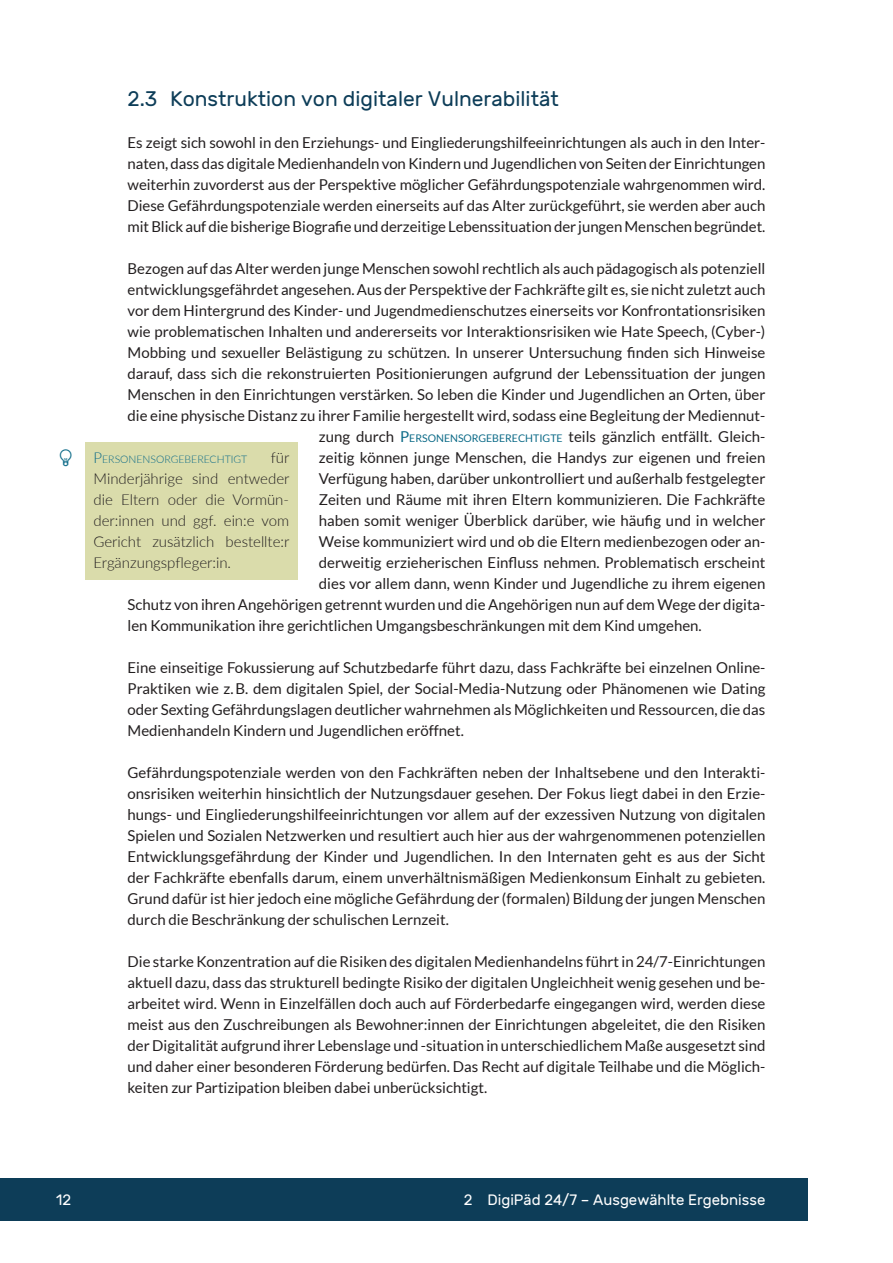
<style>
.page{position:relative;width:893px;height:1263px;background:#fff}
.page>*{position:absolute;margin:0;border:0;box-sizing:border-box;transform-origin:0 0}
.Überschrift_2{font:21px "Rubik";color:#0d3d58}
.t1{font:15px/21px "Lato";color:#231f20;text-align:justify}
.Erklärung{font:300 15px/21px "Lato";color:#231f20;text-align:justify}
.t2{font:15px "Rubik";color:#fff}
.Erklärung-2{font:300 10.5px "Lato";color:#0d6b88}
.s1{color:#0d6b88}
.s2{font-size:10.5px;color:#0d6b88}
.s3{font-size:15px}
</style>
<div class="page">
<div style="left:0;top:1178px;width:808px;height:42px;background:#0d3d58"></div>
<div style="left:85px;top:442px;width:213px;height:137px;background:#dadcab"></div>
<p class="Überschrift_2" style="left:128px;top:87px;width:433px">2.3 Konstruktion von digitaler Vulnerabilität</p>
<p class="t1" style="left:128px;top:132px;width:639px">Es zeigt sich sowohl in den Erziehungs- und Eingliederungshilfeeinrichtungen als auch in den Inter&shy;naten, dass das digitale Medienhandeln von Kindern und Jugendlichen von Seiten der Einrichtungen weiterhin zuvorderst aus der Perspektive möglicher Gefährdungspotenziale wahrgenommen wird.<br>Diese Gefährdungspotenziale werden einerseits auf das Alter zurückgeführt, sie werden aber auch mit Blick auf die bisherige Biografie und derzeitige Lebenssituation der jungen Menschen begründet.</p>
<p class="t1" style="left:128px;top:258px;width:639px">Bezogen auf das Alter werden junge Menschen sowohl rechtlich als auch pädagogisch als potenziell</p>
<p class="t1" style="left:128px;top:279px;width:639px">entwicklungsgefährdet angesehen. Aus der Perspektive der Fachkräfte gilt es, sie nicht zuletzt auch</p>
<p class="t1" style="left:128px;top:300px;width:639px">vor dem Hintergrund des Kinder- und Jugendmedienschutzes einerseits vor Konfrontationsrisiken</p>
<p class="t1" style="left:128px;top:321px;width:639px">wie problematischen Inhalten und andererseits vor Interaktionsrisiken wie Hate Speech, (Cyber-)</p>
<p class="t1" style="left:128px;top:342px;width:639px">Mobbing und sexueller Belästigung zu schützen. In unserer Untersuchung finden sich Hinweise</p>
<p class="t1" style="left:128px;top:363px;width:639px">darauf, dass sich die rekonstruierten Positionierungen aufgrund der Lebenssituation der jungen</p>
<p class="t1" style="left:128px;top:384px;width:639px">Menschen in den Einrichtungen verstärken. So leben die Kinder und Jugendlichen an Orten, über</p>
<p class="t1" style="left:128px;top:405px;width:639px">die eine physische Distanz zu ihrer Familie hergestellt wird, sodass eine Begleitung der Mediennut-</p>
<p class="t1" style="left:319px;top:426px;width:448px">zung durch <span class="s1">P</span><span class="s2">ERSONENSORGEBERECHTIGTE</span> teils gänzlich entfällt. Gleich-</p>
<p class="t1" style="left:319px;top:447px;width:448px">zeitig können junge Menschen, die Handys zur eigenen und freien</p>
<p class="t1" style="left:319px;top:468px;width:448px">Verfügung haben, darüber unkontrolliert und außerhalb festgelegter</p>
<p class="t1" style="left:319px;top:489px;width:448px">Zeiten und Räume mit ihren Eltern kommunizieren. Die Fachkräfte</p>
<p class="t1" style="left:319px;top:510px;width:448px">haben somit weniger Überblick darüber, wie häufig und in welcher</p>
<p class="t1" style="left:319px;top:531px;width:448px">Weise kommuniziert wird und ob die Eltern medienbezogen oder an-</p>
<p class="t1" style="left:319px;top:552px;width:448px">derweitig erzieherischen Einfluss nehmen. Problematisch erscheint</p>
<p class="t1" style="left:319px;top:573px;width:448px">dies vor allem dann, wenn Kinder und Jugendliche zu ihrem eigenen</p>
<p class="t1" style="left:128px;top:594px;width:639px">Schutz von ihren Angehörigen getrennt wurden und die Angehörigen nun auf dem Wege der digita-</p>
<p class="t1" style="left:128px;top:615px;width:576px">len Kommunikation ihre gerichtlichen Umgangsbeschränkungen mit dem Kind umgehen.</p>
<p class="t1" style="left:128px;top:657px;width:639px">Eine einseitige Fokussierung auf Schutzbedarfe führt dazu, dass Fachkräfte bei einzelnen Online-Praktiken wie z.B. dem digitalen Spiel, der Social-Media-Nutzung oder Phänomenen wie Dating oder Sexting Gefährdungslagen deutlicher wahrnehmen als Möglichkeiten und Ressourcen, die das Medienhandeln Kindern und Jugendlichen eröffnet.</p>
<p class="t1" style="left:128px;top:762px;width:639px">Gefährdungspotenziale werden von den Fachkräften neben der Inhaltsebene und den Interakti&shy;onsrisiken weiterhin hinsichtlich der Nutzungsdauer gesehen. Der Fokus liegt dabei in den Erzie&shy;hungs- und Eingliederungshilfeeinrichtungen vor allem auf der exzessiven Nutzung von digitalen Spielen und Sozialen Netzwerken und resultiert auch hier aus der wahrgenommenen potenziellen Entwicklungsgefährdung der Kinder und Jugendlichen. In den Internaten geht es aus der Sicht der Fachkräfte ebenfalls darum, einem unverhältnismäßigen Medienkonsum Einhalt zu gebieten.<br>Grund dafür ist hier jedoch eine mögliche Gefährdung der (formalen) Bildung der jungen Menschen durch die Beschränkung der schulischen Lernzeit.</p>
<p class="t1" style="left:128px;top:951px;width:639px">Die starke Konzentration auf die Risiken des digitalen Medienhandelns führt in 24/7-Einrichtungen aktuell dazu, dass das strukturell bedingte Risiko der digitalen Ungleichheit wenig gesehen und be&shy;arbeitet wird. Wenn in Einzelfällen doch auch auf Förderbedarfe eingegangen wird, werden diese meist aus den Zuschreibungen als Bewohner:innen der Einrichtungen abgeleitet, die den Risiken der Digitalität aufgrund ihrer Lebenslage und -situation in unterschiedlichem Maße ausgesetzt sind und daher einer besonderen Förderung bedürfen. Das Recht auf digitale Teilhabe und die Möglich&shy;keiten zur Partizipation bleiben dabei unberücksichtigt.</p>
<p class="Erklärung" style="left:94px;top:447px;width:197px;text-indent:177px">für Minderjährige sind entweder die Eltern oder die Vormün&shy;der:innen und ggf. ein:e vom Gericht zusätzlich bestellte:r Ergänzungspfleger:in.</p>
<p class="Erklärung-2" style="left:94px;top:452px;width:155px"><span class="s3">P</span>ERSONENSORGEBERECHTIGT</p>
<p class="t2" style="left:56px;top:1191px;width:17px">12</p>
<p class="t2" style="left:464px;top:1191px;width:303px">2 DigiPäd 24/7 – Ausgewählte Ergebnisse</p>
</div>
